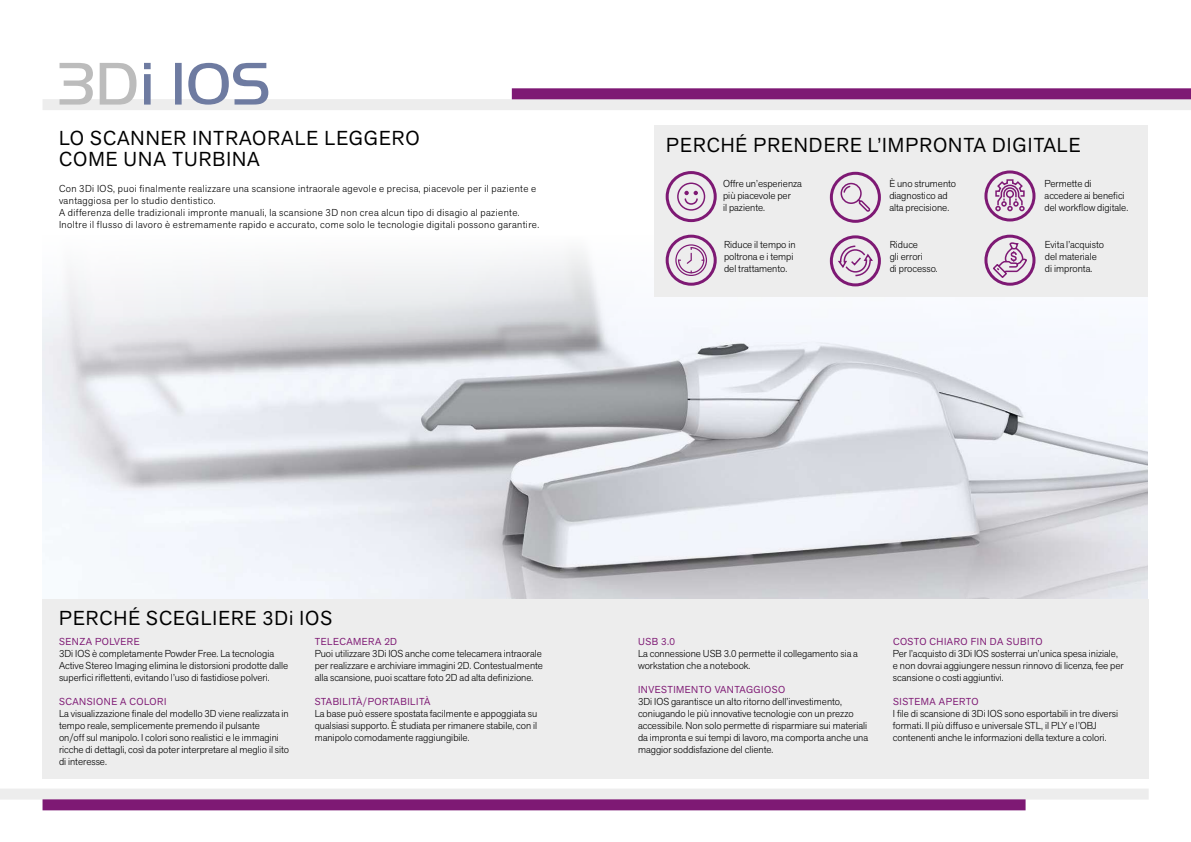
<style>
.page{position:relative;width:1191px;height:842px;background:#fff}
.page>*{position:absolute;margin:0;border:0;box-sizing:border-box;transform-origin:0 0}
.t1{font:20px/21px "Akzid Grtsk Next";letter-spacing:.05em;color:#000}
.t2{font:300 10px/12px "Akzid Grtsk Next";color:#000}
.t3{font:300 10px/12px "Akzid Grtsk Next";letter-spacing:.04em;color:#000}
.t4{font:10px "Akzid Grtsk Next";letter-spacing:.05em;color:#7e1974}
</style>
<div class="page">
<img style="left:43px;top:235px;width:1105px;height:365px">
<div style="left:43px;top:99px;width:1148px;height:11px;background:#ededed"></div>
<div style="left:512px;top:88px;width:679px;height:11px;background:#7e1974"></div>
<div style="left:0;top:788px;width:1148px;height:11px;background:#ededed"></div>
<div style="left:43px;top:799px;width:982px;height:11px;background:#7e1974"></div>
<svg style="left:60px;top:63px;width:33px;height:42px"></svg>
<svg style="left:100px;top:63px;width:36px;height:42px"></svg>
<svg style="left:144px;top:63px;width:7px;height:42px"></svg>
<svg style="left:175px;top:63px;width:93px;height:42px"></svg>
<div style="left:655px;top:125px;width:493px;height:172px;background:#ededed"></div>
<div style="left:665px;top:171px;width:51px;height:51px;border:3px solid #7e1974;border-radius:50%"></div>
<svg style="left:677px;top:183px;width:28px;height:28px"></svg>
<div style="left:665px;top:235px;width:51px;height:51px;border:3px solid #7e1974;border-radius:50%"></div>
<svg style="left:675px;top:244px;width:32px;height:32px"></svg>
<div style="left:830px;top:172px;width:51px;height:51px;border:3px solid #7e1974;border-radius:50%"></div>
<div style="left:840px;top:183px;width:21px;height:21px;border:2px solid #7e1974;border-radius:50%"></div>
<svg style="left:842px;top:185px;width:29px;height:27px"></svg>
<div style="left:830px;top:235px;width:51px;height:51px;border:3px solid #7e1974;border-radius:50%"></div>
<svg style="left:836px;top:245px;width:38px;height:32px"></svg>
<div style="left:984px;top:170px;width:51px;height:51px;border:3px solid #7e1974;border-radius:50%"></div>
<svg style="left:994px;top:179px;width:31px;height:33px"></svg>
<svg style="left:991px;top:241px;width:37px;height:38px"></svg>
<div style="left:984px;top:235px;width:51px;height:51px;border:3px solid #7e1974;border-radius:50%"></div>
<div style="left:43px;top:600px;width:1105px;height:179px;background:#ededed"></div>
<h1 class="t1" style="left:59px;top:128px;width:362px">LO SCANNER INTRAORALE LEGGERO<br>COME UNA TURBINA</h1>
<h1 class="t1" style="left:666px;top:134px;width:416px">PERCHÉ PRENDERE L’IMPRONTA DIGITALE</h1>
<p class="t2" style="left:1044px;top:177px;width:85px">Permette di accedere ai benefici del workflow digitale.</p>
<p class="t2" style="left:889px;top:177px;width:68px">È uno strumento diagnostico ad alta precisione.</p>
<p class="t2" style="left:723px;top:177px;width:80px">Offre un’esperienza più piacevole per<br>il paziente.</p>
<p class="t3" style="left:59px;top:182px;width:482px">Con 3Di IOS, puoi finalmente realizzare una scansione intraorale agevole e precisa, piacevole per il paziente e vantaggiosa per lo studio dentistico.<br>A differenza delle tradizionali impronte manuali, la scansione 3D non crea alcun tipo di disagio al paziente.<br>Inoltre il flusso di lavoro è estremamente rapido e accurato, come solo le tecnologie digitali possono garantire.</p>
<p class="t2" style="left:724px;top:238px;width:73px">Riduce il tempo in poltrona e i tempi del trattamento.</p>
<p class="t2" style="left:889px;top:238px;width:50px">Riduce<br>gli errori<br>di processo.</p>
<p class="t2" style="left:1045px;top:238px;width:61px">Evita l’acquisto del materiale di impronta.</p>
<h1 class="t1" style="left:59px;top:607px;width:275px">PERCHÉ SCEGLIERE 3Di IOS</h1>
<p class="t4" style="left:59px;top:634px;width:82px">SENZA POLVERE</p>
<p class="t2" style="left:59px;top:647px;width:231px">3Di IOS è completamente Powder Free. La tecnologia<br>Active Stereo Imaging elimina le distorsioni prodotte dalle superfici riflettenti, evitando l’uso di fastidiose polveri.</p>
<p class="t4" style="left:59px;top:694px;width:109px">SCANSIONE A COLORI</p>
<p class="t2" style="left:59px;top:707px;width:232px">La visualizzazione finale del modello 3D viene realizzata in tempo reale, semplicemente premendo il pulsante<br>on/off sul manipolo. I colori sono realistici e le immagini ricche di dettagli, così da poter interpretare al meglio il sito di interesse.</p>
<p class="t4" style="left:315px;top:634px;width:84px">TELECAMERA 2D</p>
<p class="t2" style="left:315px;top:647px;width:230px;text-align:justify">Puoi utilizzare 3Di IOS anche come telecamera intraorale per realizzare e archiviare immagini 2D. Contestualmente alla scansione, puoi scattare foto 2D ad alta definizione.</p>
<p class="t4" style="left:315px;top:694px;width:117px">STABILITÀ/PORTABILITÀ</p>
<p class="t2" style="left:315px;top:707px;width:224px;text-align:justify">La base può essere spostata facilmente e appoggiata su qualsiasi supporto. È studiata per rimanere stabile, con il manipolo comodamente raggiungibile.</p>
<p class="t4" style="left:638px;top:634px;width:39px">USB 3.0</p>
<p class="t2" style="left:638px;top:647px;width:221px">La connessione USB 3.0 permette il collegamento sia a workstation che a notebook.</p>
<p class="t4" style="left:638px;top:682px;width:149px">INVESTIMENTO VANTAGGIOSO</p>
<p class="t2" style="left:638px;top:695px;width:232px">3Di IOS garantisce un alto ritorno dell’investimento, coniugando le più innovative tecnologie con un prezzo accessibile. Non solo permette di risparmiare sui materiali da impronta e sui tempi di lavoro, ma comporta anche una maggior soddisfazione del cliente.</p>
<p class="t4" style="left:893px;top:634px;width:151px">COSTO CHIARO FIN DA SUBITO</p>
<p class="t2" style="left:893px;top:647px;width:232px">Per l’acquisto di 3Di IOS sosterrai un’unica spesa iniziale, e non dovrai aggiungere nessun rinnovo di licenza, fee per scansione o costi aggiuntivi.</p>
<p class="t4" style="left:893px;top:694px;width:87px">SISTEMA APERTO</p>
<p class="t2" style="left:893px;top:707px;width:227px">I file di scansione di 3Di IOS sono esportabili in tre diversi formati. Il più diffuso e universale STL, il PLY e l’OBJ contenenti anche le informazioni della texture a colori.</p>
</div>
